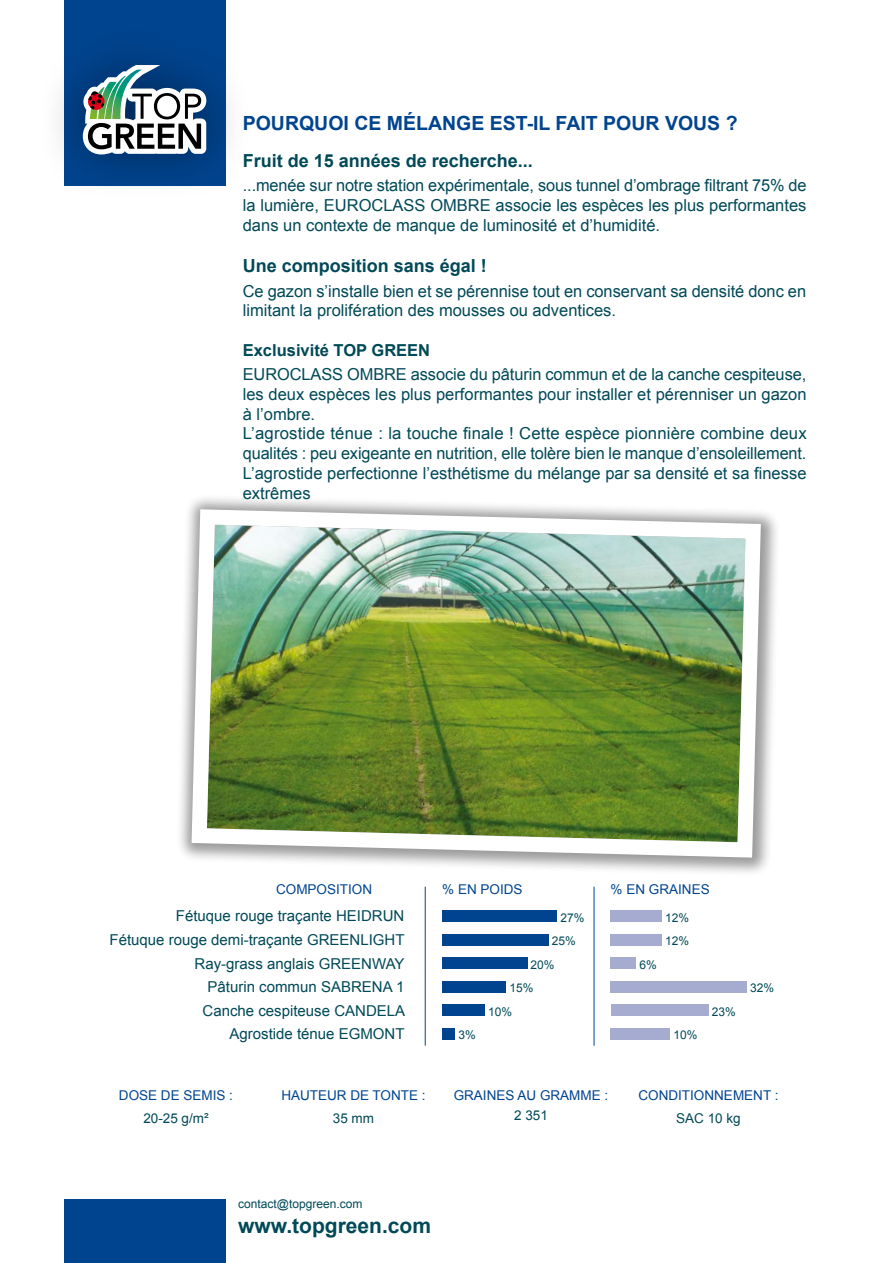
<style>
.page{position:relative;width:893px;height:1263px;background:#fff}
.page>*{position:absolute;margin:0;border:0;box-sizing:border-box;transform-origin:0 0}
.t1{font:700 21px "Arial";color:#004957}
.t2{font:700 19.5px "Arial";color:#00448f}
.t3{font:700 18px "Arial";color:#004957}
.t4{font:16.5px/19.8px "Arial";color:#004957}
.t5{font:700 16.5px "Arial";color:#004957}
.t6{font:15px/23.5px "Arial";color:#004957;text-align:right}
.t7{font:13.5px "Arial";color:#00448f}
.t8{font:13.5px "Arial";color:#004957}
.t9{font:12px/23.5px "Arial";color:#004957}
</style>
<div class="page">
<div style="left:176px;top:494px;width:604px;height:384px;background:#000;opacity:.4"></div>
<img style="left:184px;top:502px;width:584px;height:363px">
<div style="left:442px;top:910px;width:115px;height:12px;background:#00448f"></div>
<div style="left:442px;top:934px;width:107px;height:11px;background:#00448f"></div>
<div style="left:442px;top:957px;width:85px;height:12px;background:#00448f"></div>
<div style="left:442px;top:981px;width:64px;height:11px;background:#00448f"></div>
<div style="left:442px;top:1004px;width:43px;height:12px;background:#00448f"></div>
<div style="left:442px;top:1028px;width:13px;height:11px;background:#00448f"></div>
<div style="left:611px;top:910px;width:51px;height:12px;background:#a6abd0"></div>
<div style="left:611px;top:934px;width:51px;height:11px;background:#a6abd0"></div>
<div style="left:611px;top:957px;width:25px;height:12px;background:#a6abd0"></div>
<div style="left:611px;top:981px;width:136px;height:11px;background:#a6abd0"></div>
<div style="left:611px;top:1004px;width:97px;height:12px;background:#a6abd0"></div>
<div style="left:611px;top:1028px;width:59px;height:11px;background:#a6abd0"></div>
<hr style="left:425px;top:886px;width:1px;height:160px;background:#00448f">
<hr style="left:594px;top:886px;width:1px;height:160px;background:#00448f">
<div style="left:64px;top:1199px;width:161px;height:64px;background:#00448f"></div>
<div style="left:64px;top:0;width:161px;height:186px;background:#00448f"></div>
<div style="left:37px;top:19px;width:216px;height:183px;background:#000;opacity:.4"></div>
<svg style="left:83px;top:65px;width:123px;height:89px;background:#7e929e"></svg>
<p class="t2" style="left:243px;top:110px;width:496px">POURQUOI CE MÉLANGE EST-IL FAIT POUR VOUS ?</p>
<p class="t3" style="left:243px;top:149px;width:292px">Fruit de 15 années de recherche...</p>
<p class="t4" style="left:243px;top:176px;width:565px;text-align:justify">...menée sur notre station expérimentale, sous tunnel d’ombrage filtrant 75% de la lumière, EUROCLASS OMBRE associe les espèces les plus performantes dans un contexte de manque de luminosité et d’humidité.</p>
<p class="t3" style="left:243px;top:254px;width:246px">Une composition sans égal !</p>
<p class="t4" style="left:243px;top:281px;width:565px">Ce gazon s’installe bien et se pérennise tout en conservant sa densité donc en limitant la prolifération des mousses ou adventices.</p>
<p class="t5" style="left:243px;top:339px;width:189px">Exclusivité TOP GREEN</p>
<p class="t4" style="left:243px;top:364px;width:565px">EUROCLASS OMBRE associe du pâturin commun et de la canche cespiteuse, les deux espèces les plus performantes pour installer et pérenniser un gazon à l’ombre.<br>L’agrostide ténue : la touche finale ! Cette espèce pionnière combine deux qualités : peu exigeante en nutrition, elle tolère bien le manque d’ensoleillement.<br>L’agrostide perfectionne l’esthétisme du mélange par sa densité et sa finesse extrêmes</p>
<p class="t7" style="left:276px;top:881px;width:98px">COMPOSITION</p>
<p class="t7" style="left:442px;top:881px;width:82px">% EN POIDS</p>
<p class="t7" style="left:611px;top:881px;width:101px">% EN GRAINES</p>
<p class="t9" style="left:665px;top:906px;width:26px">12%<br>12%</p>
<p class="t9" style="left:639px;top:953px;width:19px">6%</p>
<p class="t6" style="left:109px;top:904px;width:297px">Fétuque rouge traçante HEIDRUN<br>Fétuque rouge demi-traçante GREENLIGHT<br>Ray-grass anglais GREENWAY<br>Pâturin commun SABRENA 1<br>Canche cespiteuse CANDELA<br>Agrostide ténue EGMONT</p>
<p class="t9" style="left:560px;top:906px;width:26px">27%</p>
<p class="t9" style="left:552px;top:929px;width:26px">25%</p>
<p class="t9" style="left:531px;top:953px;width:26px">20%</p>
<p class="t9" style="left:509px;top:976px;width:26px">15%</p>
<p class="t9" style="left:488px;top:1000px;width:26px">10%</p>
<p class="t9" style="left:712px;top:1000px;width:26px">23%</p>
<p class="t9" style="left:458px;top:1023px;width:19px">3%</p>
<p class="t9" style="left:673px;top:1023px;width:26px">10%</p>
<p class="t9" style="left:750px;top:976px;width:26px">32%</p>
<p class="t7" style="left:119px;top:1087px;width:116px">DOSE DE SEMIS :</p>
<p class="t8" style="left:143px;top:1109px;width:67px">20-25 g/m²</p>
<p class="t7" style="left:281px;top:1087px;width:146px">HAUTEUR DE TONTE :</p>
<p class="t8" style="left:333px;top:1109px;width:43px">35 mm</p>
<p class="t7" style="left:454px;top:1087px;width:156px">GRAINES AU GRAMME :</p>
<p class="t8" style="left:514px;top:1106px;width:35px">2 351</p>
<p class="t9" style="left:238px;top:1192px;width:126px">contact@topgreen.com</p>
<p class="t1" style="left:238px;top:1212px;width:194px">www.topgreen.com</p>
<p class="t7" style="left:638px;top:1087px;width:142px">CONDITIONNEMENT :</p>
<p class="t8" style="left:676px;top:1109px;width:66px">SAC 10 kg</p>
</div>
